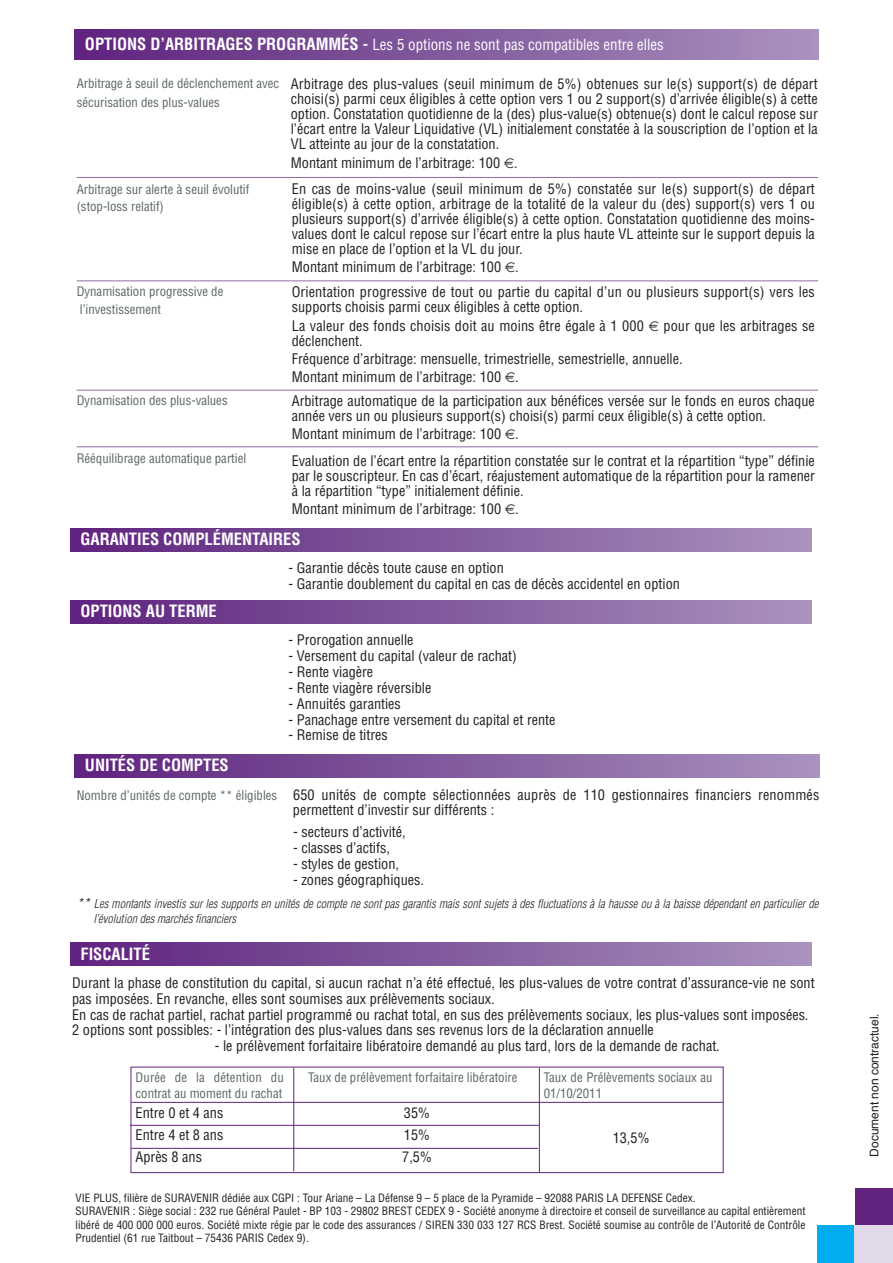
<style>
.page{position:relative;width:893px;height:1263px;background:#fff}
.page>*{position:absolute;margin:0;border:0;box-sizing:border-box;transform-origin:0 0}
.t1{font:700 condensed 16.5px "Helvetica";color:#fff}
.t2{font:condensed 15px "Helvetica";color:#fff}
.t3{font:condensed 14.25px/15px "Helvetica";color:#231f20}
.t4{font:condensed 12.9px/18.5px "Helvetica";color:#5c6767}
.t5{font:italic 300 condensed 12px/15.8px "Helvetica";color:#231f20}
.t6{font:12px "Helvetica";color:#231f20}
.t7{font:condensed 11.25px/13.5px "Helvetica";color:#231f20}
.s1{font-weight:700;font-size:16.5px}
.s2{font-size:12.9px;color:#5c6767}
.s3{font-weight:400;font-size:13.5px}
</style>
<div class="page">
<div style="left:855px;top:1188px;width:38px;height:38px;background:#612280"></div>
<div style="left:817px;top:1225px;width:37px;height:38px;background:#00aeef"></div>
<div style="left:855px;top:1225px;width:38px;height:38px;background:#e1d9ea"></div>
<div style="left:75px;top:754px;width:744px;height:23px;background:linear-gradient(to right,#5e237e,#a891bd)"></div>
<div style="left:75px;top:30px;width:743px;height:30px;background:linear-gradient(to right,#5e237e,#a892be)"></div>
<hr style="left:77px;top:177px;width:741px;height:1px;background:#8f6da8">
<hr style="left:77px;top:281px;width:741px;height:1px;background:#8f6da8">
<hr style="left:77px;top:390px;width:741px;height:1px;background:#8f6da8">
<hr style="left:77px;top:447px;width:741px;height:1px;background:#8f6da8">
<hr style="left:130px;top:1125px;width:409px;height:1px;background:#612280">
<hr style="left:131px;top:1148px;width:407px;height:1px;background:#612280">
<hr style="left:131px;top:1102px;width:592px;height:1px;background:#612280">
<div style="left:131px;top:1067px;width:592px;height:106px;border:1px solid #612280"></div>
<hr style="left:293px;top:1068px;width:1px;height:103px;background:#612280">
<hr style="left:539px;top:1068px;width:1px;height:105px;background:#612280">
<div style="left:70px;top:528px;width:742px;height:23px;background:linear-gradient(to right,#5e237e,#a892be)"></div>
<div style="left:70px;top:943px;width:742px;height:23px;background:linear-gradient(to right,#5e237e,#a892be)"></div>
<div style="left:70px;top:600px;width:742px;height:23px;background:linear-gradient(to right,#5e237e,#a892be)"></div>
<p class="t2" style="left:85px;top:36px;width:580px"><span class="s1">OPTIONS D’ARBITRAGES PROGRAMMÉS -</span> Les 5 options ne sont pas compatibles entre elles</p>
<p class="t4" style="left:77px;top:75px;width:204px">Arbitrage à seuil de déclenchement avec sécurisation des plus-values</p>
<p class="t3" style="left:291px;top:77px;width:528px;text-align:justify">Arbitrage des plus-values (seuil minimum de 5%) obtenues sur le(s) support(s) de départ choisi(s) parmi ceux éligibles à cette option vers 1 ou 2 support(s) d’arrivée éligible(s) à cette option. Constatation quotidienne de la (des) plus-value(s) obtenue(s) dont le calcul repose sur l’écart entre la Valeur Liquidative (VL) initialement constatée à la souscription de l’option et la VL atteinte au jour de la constatation.</p>
<p class="t3" style="left:291px;top:155px;width:229px">Montant minimum de l’arbitrage: 100 .</p>
<p class="t4" style="left:77px;top:181px;width:174px;line-height:16.8px">Arbitrage sur alerte à seuil évolutif (stop-loss relatif)</p>
<p class="t4" style="left:77px;top:282px;width:148px">Dynamisation progressive de l’investissement</p>
<p class="t4" style="left:77px;top:391px;width:152px">Dynamisation des plus-values</p>
<p class="t4" style="left:77px;top:449px;width:171px">Rééquilibrage automatique partiel</p>
<p class="t3" style="left:292px;top:181px;width:525px;text-align:justify">En cas de moins-value (seuil minimum de 5%) constatée sur le(s) support(s) de départ éligible(s) à cette option, arbitrage de la totalité de la valeur du (des) support(s) vers 1 ou plusieurs support(s) d’arrivée éligible(s) à cette option. Constatation quotidienne des moins&shy;values dont le calcul repose sur l’écart entre la plus haute VL atteinte sur le support depuis la mise en place de l’option et la VL du jour.</p>
<p class="t3" style="left:292px;top:255px;width:525px;line-height:24.9px">Montant minimum de l’arbitrage: 100 .<br>Orientation progressive de tout ou partie du capital d’un ou plusieurs support(s) vers les</p>
<p class="t3" style="left:292px;top:298px;width:353px;line-height:18.5px">supports choisis parmi ceux éligibles à cette option.<br>La valeur des fonds choisis doit au moins être égale à 1 000</p>
<p class="t3" style="left:663px;top:318px;width:153px">pour que les arbitrages se</p>
<p class="t3" style="left:292px;top:331px;width:392px;line-height:18.5px">déclenchent.<br>Fréquence d’arbitrage: mensuelle, trimestrielle, semestrielle, annuelle.<br>Montant minimum de l’arbitrage: 100 .</p>
<p class="t3" style="left:292px;top:393px;width:525px">Arbitrage automatique de la participation aux bénéfices versée sur le fonds en euros chaque année vers un ou plusieurs support(s) choisi(s) parmi ceux éligible(s) à cette option.</p>
<p class="t3" style="left:292px;top:420px;width:525px;line-height:27px">Montant minimum de l’arbitrage: 100 .<br>Evaluation de l’écart entre la répartition constatée sur le contrat et la répartition “type” définie</p>
<p class="t3" style="left:292px;top:468px;width:525px">par le souscripteur. En cas d’écart, réajustement automatique de la répartition pour la ramener à la répartition “type” initialement définie.</p>
<p class="t3" style="left:292px;top:502px;width:229px">Montant minimum de l’arbitrage: 100 .</p>
<p class="t1" style="left:80px;top:530px;width:222px">GARANTIES COMPLÉMENTAIRES</p>
<p class="t3" style="left:289px;top:561px;width:217px">- Garantie décès toute cause en option</p>
<p class="t3" style="left:289px;top:576px;width:393px">- Garantie doublement du capital en cas de décès accidentel en option</p>
<p class="t1" style="left:80px;top:602px;width:138px">OPTIONS AU TERME</p>
<p class="t3" style="left:289px;top:633px;width:127px">- Prorogation annuelle</p>
<p class="t3" style="left:289px;top:649px;width:230px">- Versement du capital (valeur de rachat)</p>
<p class="t3" style="left:289px;top:665px;width:86px">- Rente viagère</p>
<p class="t3" style="left:289px;top:680px;width:144px">- Rente viagère réversible</p>
<p class="t3" style="left:289px;top:696px;width:114px">- Annuités garanties</p>
<p class="t3" style="left:289px;top:712px;width:269px">- Panachage entre versement du capital et rente</p>
<p class="t3" style="left:289px;top:728px;width:101px">- Remise de titres</p>
<p class="t1" style="left:85px;top:756px;width:145px">UNITÉS DE COMPTES</p>
<p class="t3" style="left:293px;top:787px;width:528px;line-height:15.9px;text-indent:-216px"><span class="s2">Nombre d’unités de compte ** éligibles</span> 650 unités de compte sélectionnées auprès de 110 gestionnaires financiers renommés permettent d’investir sur différents :</p>
<p class="t3" style="left:293px;top:825px;width:114px">- secteurs d’activité,</p>
<p class="t3" style="left:293px;top:841px;width:98px">- classes d’actifs,</p>
<p class="t3" style="left:293px;top:857px;width:108px">- styles de gestion,</p>
<p class="t3" style="left:293px;top:872px;width:132px">- zones géographiques.</p>
<p class="t5" style="left:94px;top:895px;width:726px;text-indent:-17px"><span class="s3">**</span> Les montants investis sur les supports en unités de compte ne sont pas garantis mais sont sujets à des fluctuations à la hausse ou à la baisse dépendant en particulier de l’évolution des marchés financiers</p>
<p class="t1" style="left:80px;top:944px;width:71px">FISCALITÉ</p>
<p class="t3" style="left:72px;top:975px;width:744px;line-height:15.9px">Durant la phase de constitution du capital, si aucun rachat n’a été effectué, les plus-values de votre contrat d’assurance-vie ne sont pas imposées. En revanche, elles sont soumises aux prélèvements sociaux.<br>En cas de rachat partiel, rachat partiel programmé ou rachat total, en sus des prélèvements sociaux, les plus-values sont imposées.<br>2 options sont possibles: - l’intégration des plus-values dans ses revenus lors de la déclaration annuelle</p>
<p class="t3" style="left:215px;top:1039px;width:507px">- le prélèvement forfaitaire libératoire demandé au plus tard, lors de la demande de rachat.</p>
<p class="t4" style="left:136px;top:1070px;width:150px;line-height:15.9px">Durée de la détention du contrat au moment du rachat</p>
<p class="t4" style="left:308px;top:1068px;width:211px">Taux de prélèvement forfaitaire libératoire</p>
<p class="t4" style="left:544px;top:1070px;width:170px;line-height:15.9px">Taux de Prélèvements sociaux au<br>01/10/2011</p>
<p class="t3" style="left:136px;top:1102px;width:89px;line-height:21.9px;text-align:justify">Entre 0 et 4 ans Entre 4 et 8 ans Après 8 ans</p>
<p class="t3" style="left:402px;top:1102px;width:31px;line-height:21.9px">35%<br>15%<br>7,5%</p>
<p class="t3" style="left:613px;top:1130px;width:38px">13,5%</p>
<p class="t7" style="left:76px;top:1191px;width:731px">VIE PLUS, filière de SURAVENIR dédiée aux CGPI : Tour Ariane – La Défense 9 – 5 place de la Pyramide – 92088 PARIS LA DEFENSE Cedex.<br>SURAVENIR : Siège social : 232 rue Général Paulet - BP 103 - 29802 BREST CEDEX 9 - Société anonyme à directoire et conseil de surveillance au capital entièrement libéré de 400 000 000 euros. Société mixte régie par le code des assurances / SIREN 330 033 127 RCS Brest. Société soumise au contrôle de l’Autorité de Contrôle Prudentiel (61 rue Taitbout – 75436 PARIS Cedex 9).</p>
<p class="t6" style="left:869px;top:1157px;width:145px;rotate:-90deg">Document non contractuel.</p>
</div>
